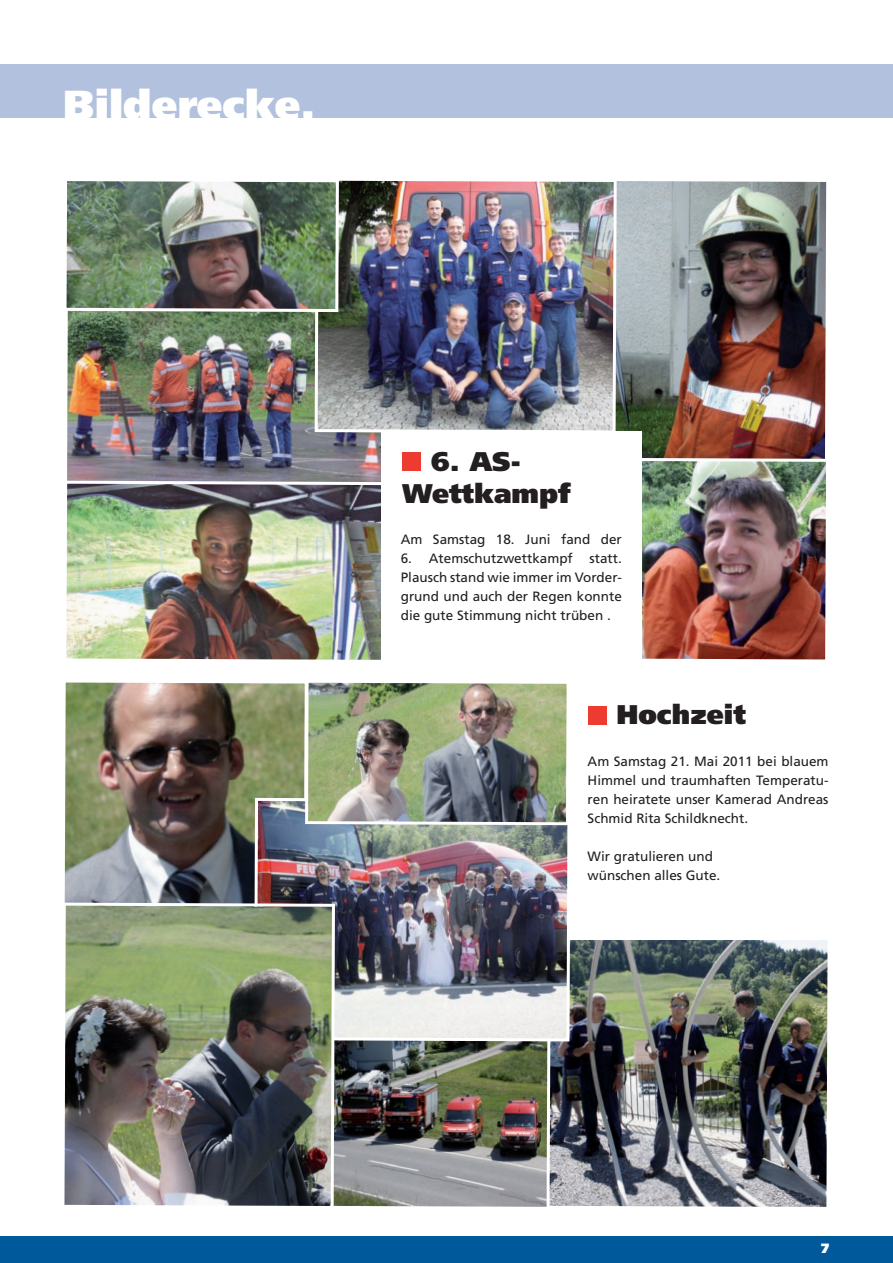
<style>
.page{position:relative;width:893px;height:1263px;background:#fff}
.page>*{position:absolute;margin:0;border:0;box-sizing:border-box;transform-origin:0 0}
.t1{font:900 40.5px "Frutiger";color:#fff}
.t2{font:900 27px/32.4px "Frutiger";color:#231f20}
.t3{font:13.5px/19px "Frutiger";color:#231f20;text-align:justify}
.t4{font:900 13.5px "Frutiger";color:#fff}
</style>
<div class="page">
<div style="left:0;top:1236px;width:893px;height:27px;background:#00599a"></div>
<div style="left:0;top:64px;width:893px;height:53px;background:#b2c2de"></div>
<img style="left:552px;top:940px;width:276px;height:267px">
<img style="left:64px;top:682px;width:240px;height:219px">
<img style="left:336px;top:1043px;width:216px;height:164px">
<div style="left:588px;top:706px;width:18px;height:18px;background:#ee3b32"></div>
<img style="left:642px;top:463px;width:184px;height:197px">
<img style="left:67px;top:314px;width:314px;height:165px">
<img style="left:313px;top:180px;width:298px;height:255px">
<img style="left:66px;top:479px;width:315px;height:181px">
<img style="left:66px;top:180px;width:274px;height:134px">
<img style="left:611px;top:181px;width:216px;height:282px">
<div style="left:381px;top:431px;width:261px;height:231px;background:#fff"></div>
<div style="left:402px;top:452px;width:19px;height:19px;background:#ee3b32"></div>
<img style="left:252px;top:796px;width:320px;height:247px">
<img style="left:304px;top:682px;width:267px;height:145px">
<img style="left:64px;top:901px;width:272px;height:305px">
<h1 class="t1" style="left:63px;top:80px;width:254px">Bilderecke.</h1>
<h2 class="t2" style="left:402px;top:445px;width:170px;text-indent:29px">6. AS-<br>Wettkampf</h2>
<p class="t3" style="left:401px;top:529px;width:223px">Am Samstag 18. Juni fand der</p>
<p class="t3" style="left:401px;top:548px;width:223px">6. Atemschutzwettkampf statt.<br>Plausch stand wie immer im Vorder&shy;grund und auch der Regen konnte die gute Stimmung nicht trüben .</p>
<h2 class="t2" style="left:616px;top:698px;width:131px">Hochzeit</h2>
<p class="t3" style="left:588px;top:751px;width:242px">Am Samstag 21. Mai 2011 bei blauem Himmel und traumhaften Temperatu&shy;ren heiratete unser Kamerad Andreas Schmid Rita Schildknecht.</p>
<p class="t3" style="left:588px;top:846px;width:134px">Wir gratulieren und wünschen alles Gute.</p>
<p class="t4" style="left:821px;top:1240px;width:9px">7</p>
</div>
